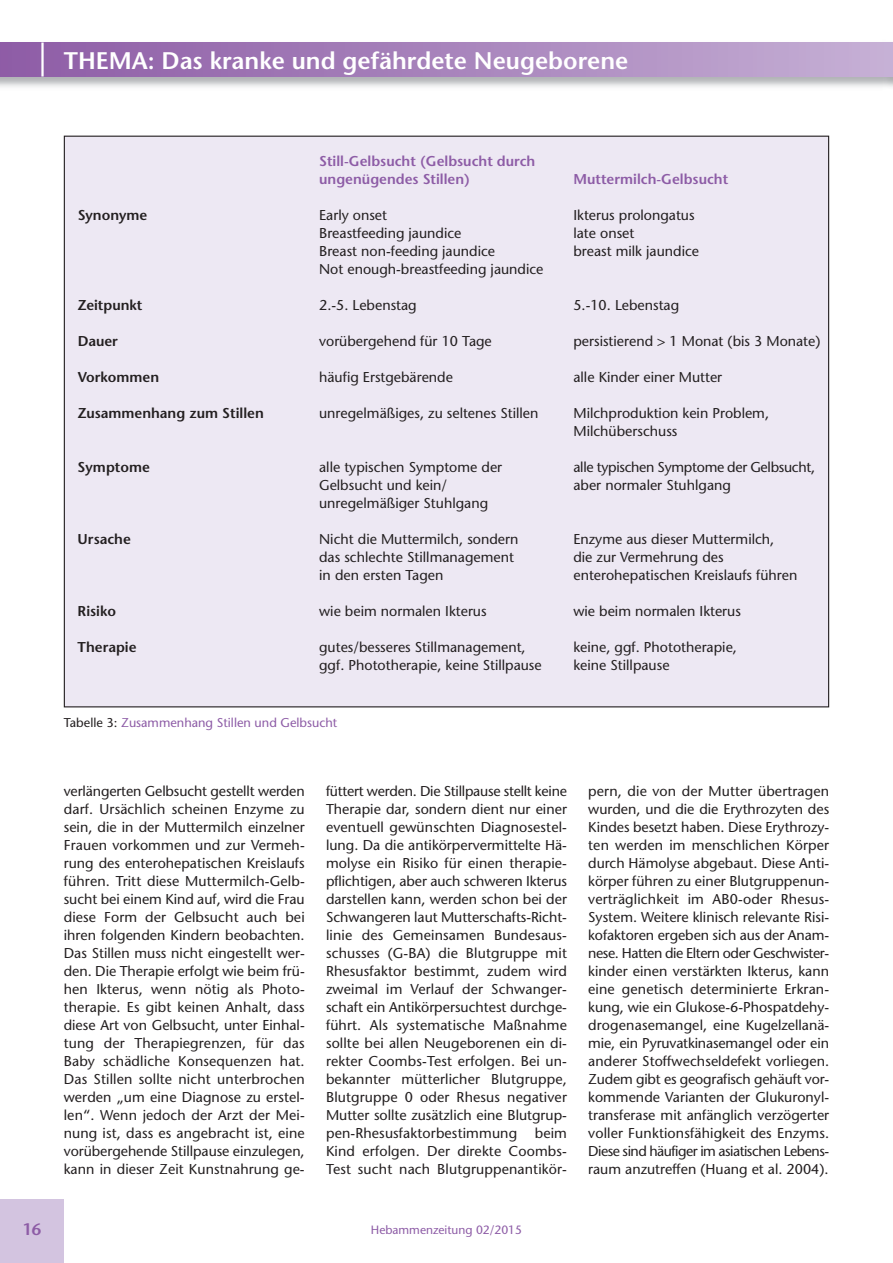
<style>
.page{position:relative;width:893px;height:1263px;background:#fff}
.page>*{position:absolute;margin:0;border:0;box-sizing:border-box;transform-origin:0 0}
.t1{font:600 24px "Stone Sans Std";color:#fff}
.t2{font:600 16.5px "Stone Sans Std";color:#8d5ca6}
.t3{font:500 14.25px/18px "Stone Sans Std";color:#231f20;text-align:justify}
.t4{font:600 14.25px "Stone Sans Std";color:#231f20}
.t5{font:600 14.25px/18px "Stone Sans Std";color:#8d5ca6}
.t6{font:500 14.25px "Stone Sans Std";letter-spacing:-.02em;color:#231f20}
.t7{font:500 12.75px "Stone Sans Std";color:#8d5ca6}
.t8{font:500 12px "Stone Sans Std";color:#8d5ca6}
.s1{color:#231f20}
</style>
<div class="page">
<img style="left:0;top:42px;width:893px;height:45px">
<div style="left:0;top:43px;width:893px;height:34px;background:linear-gradient(to right,#8c5ba5,#c5afd4)"></div>
<hr style="left:41px;top:43px;width:3px;height:34px;background:#fff">
<div style="left:0;top:1199px;width:64px;height:64px;background:#d3c4e0"></div>
<div style="left:64px;top:136px;width:765px;height:571px;background:#ede8f3"></div>
<h1 class="t1" style="left:64px;top:51px;width:566px">THEMA: Das kranke und gefährdete Neugeborene</h1>
<p class="t5" style="left:319px;top:154px;width:218px">Still-Gelbsucht (Gelbsucht durch ungenügendes Stillen)</p>
<p class="t5" style="left:573px;top:172px;width:156px">Muttermilch-Gelbsucht</p>
<p class="t4" style="left:78px;top:210px;width:71px">Synonyme</p>
<p class="t3" style="left:319px;top:208px;width:69px">Early onset</p>
<p class="t3" style="left:573px;top:208px;width:123px">Ikterus prolongatus</p>
<p class="t3" style="left:319px;top:226px;width:144px">Breastfeeding jaundice</p>
<p class="t3" style="left:573px;top:226px;width:62px">late onset</p>
<p class="t3" style="left:319px;top:244px;width:178px">Breast non-feeding jaundice</p>
<p class="t3" style="left:573px;top:244px;width:127px">breast milk jaundice</p>
<p class="t3" style="left:319px;top:262px;width:226px">Not enough-breastfeeding jaundice</p>
<p class="t4" style="left:78px;top:300px;width:66px">Zeitpunkt</p>
<p class="t3" style="left:319px;top:298px;width:99px">2.-5. Lebenstag</p>
<p class="t3" style="left:573px;top:298px;width:107px">5.-10. Lebenstag</p>
<p class="t4" style="left:78px;top:336px;width:42px">Dauer</p>
<p class="t3" style="left:319px;top:334px;width:174px">vorübergehend für 10 Tage</p>
<p class="t3" style="left:573px;top:334px;width:248px">persistierend &gt; 1 Monat (bis 3 Monate)</p>
<p class="t4" style="left:78px;top:372px;width:83px">Vorkommen</p>
<p class="t3" style="left:319px;top:370px;width:135px">häufig Erstgebärende</p>
<p class="t3" style="left:573px;top:370px;width:150px">alle Kinder einer Mutter</p>
<p class="t4" style="left:78px;top:408px;width:188px">Zusammenhang zum Stillen</p>
<p class="t3" style="left:319px;top:406px;width:221px">unregelmäßiges, zu seltenes Stillen</p>
<p class="t3" style="left:573px;top:406px;width:197px">Milchproduktion kein Problem,<br>Milchüberschuss</p>
<p class="t4" style="left:78px;top:462px;width:74px">Symptome</p>
<p class="t3" style="left:319px;top:460px;width:184px">alle typischen Symptome der</p>
<p class="t6" style="left:573px;top:462px;width:243px">alle typischen Symptome der Gelbsucht,</p>
<p class="t3" style="left:319px;top:478px;width:129px">Gelbsucht und kein/</p>
<p class="t3" style="left:573px;top:478px;width:159px">aber normaler Stuhlgang</p>
<p class="t3" style="left:319px;top:496px;width:171px">unregelmäßiger Stuhlgang</p>
<p class="t4" style="left:78px;top:534px;width:55px">Ursache</p>
<p class="t3" style="left:319px;top:532px;width:201px">Nicht die Muttermilch, sondern</p>
<p class="t3" style="left:573px;top:532px;width:202px">Enzyme aus dieser Muttermilch,</p>
<p class="t3" style="left:319px;top:550px;width:196px">das schlechte Stillmanagement</p>
<p class="t3" style="left:573px;top:550px;width:152px">die zur Vermehrung des</p>
<p class="t3" style="left:319px;top:568px;width:126px">in den ersten Tagen</p>
<p class="t3" style="left:573px;top:568px;width:225px">enterohepatischen Kreislaufs führen</p>
<p class="t4" style="left:78px;top:606px;width:40px">Risiko</p>
<p class="t3" style="left:319px;top:604px;width:169px">wie beim normalen Ikterus</p>
<p class="t3" style="left:573px;top:604px;width:169px">wie beim normalen Ikterus</p>
<p class="t4" style="left:78px;top:642px;width:60px">Therapie</p>
<p class="t3" style="left:319px;top:640px;width:208px">gutes/besseres Stillmanagement,</p>
<p class="t3" style="left:573px;top:640px;width:165px">keine, ggf. Phototherapie,</p>
<p class="t3" style="left:319px;top:658px;width:224px">ggf. Phototherapie, keine Stillpause</p>
<p class="t3" style="left:573px;top:658px;width:98px">keine Stillpause</p>
<p class="t7" style="left:64px;top:718px;width:275px"><span class="s1">Tabelle 3:</span> Zusammenhang Stillen und Gelbsucht</p>
<p class="t3" style="left:64px;top:784px;width:242px">verlängerten Gelbsucht gestellt werden darf. Ursächlich scheinen Enzyme zu sein, die in der Muttermilch einzelner Frauen vorkommen und zur Vermeh&shy;rung des enterohepatischen Kreislaufs führen. Tritt diese Muttermilch-Gelb&shy;sucht bei einem Kind auf, wird die Frau diese Form der Gelbsucht auch bei ihren folgenden Kindern beobachten.<br>Das Stillen muss nicht eingestellt wer&shy;den. Die Therapie erfolgt wie beim frü&shy;hen Ikterus, wenn nötig als Photo&shy;therapie. Es gibt keinen Anhalt, dass diese Art von Gelbsucht, unter Einhal&shy;tung der Therapiegrenzen, für das Baby schädliche Konsequenzen hat.<br>Das Stillen sollte nicht unterbrochen werden „um eine Diagnose zu erstel&shy;len“. Wenn jedoch der Arzt der Mei&shy;nung ist, dass es angebracht ist, eine vorübergehende Stillpause einzulegen, kann in dieser Zeit Kunstnahrung ge-</p>
<p class="t3" style="left:326px;top:784px;width:242px">füttert werden. Die Stillpause stellt keine Therapie dar, sondern dient nur einer eventuell gewünschten Diagnosestel&shy;lung. Da die antikörpervermittelte Hä&shy;molyse ein Risiko für einen therapie&shy;pflichtigen, aber auch schweren Ikterus darstellen kann, werden schon bei der Schwangeren laut Mutterschafts-Richt&shy;linie des Gemeinsamen Bundesaus&shy;schusses (G-BA) die Blutgruppe mit Rhesusfaktor bestimmt, zudem wird zweimal im Verlauf der Schwanger&shy;schaft ein Antikörpersuchtest durchge&shy;führt. Als systematische Maßnahme sollte bei allen Neugeborenen ein di&shy;rekter Coombs-Test erfolgen. Bei un&shy;bekannter mütterlicher Blutgruppe, Blutgruppe 0 oder Rhesus negativer Mutter sollte zusätzlich eine Blutgrup&shy;pen-Rhesusfaktorbestimmung beim Kind erfolgen. Der direkte Coombs-Test sucht nach Blutgruppenantikör-</p>
<p class="t3" style="left:588px;top:784px;width:242px">pern, die von der Mutter übertragen wurden, und die die Erythrozyten des Kindes besetzt haben. Diese Erythrozy&shy;ten werden im menschlichen Körper durch Hämolyse abgebaut. Diese Anti&shy;körper führen zu einer Blutgruppenun&shy;verträglichkeit im AB0-oder Rhesus-System. Weitere klinisch relevante Risi&shy;kofaktoren ergeben sich aus der Anam&shy;nese. Hatten die Eltern oder Geschwister&shy;kinder einen verstärkten Ikterus, kann eine genetisch determinierte Erkran&shy;kung, wie ein Glukose-6-Phospatdehy&shy;drogenasemangel, eine Kugelzellanä&shy;mie, ein Pyruvatkinasemangel oder ein anderer Stoffwechseldefekt vorliegen.<br>Zudem gibt es geografisch gehäuft vor&shy;kommende Varianten der Glukuronyl&shy;transferase mit anfänglich verzögerter voller Funktionsfähigkeit des Enzyms.<br>Diese sind häufiger im asiatischen Lebens&shy;raum anzutreffen (Huang et al. 2004).</p>
<p class="t2" style="left:22px;top:1223px;width:20px">16</p>
<p class="t8" style="left:371px;top:1225px;width:153px">Hebammenzeitung 02/2015</p>
</div>
